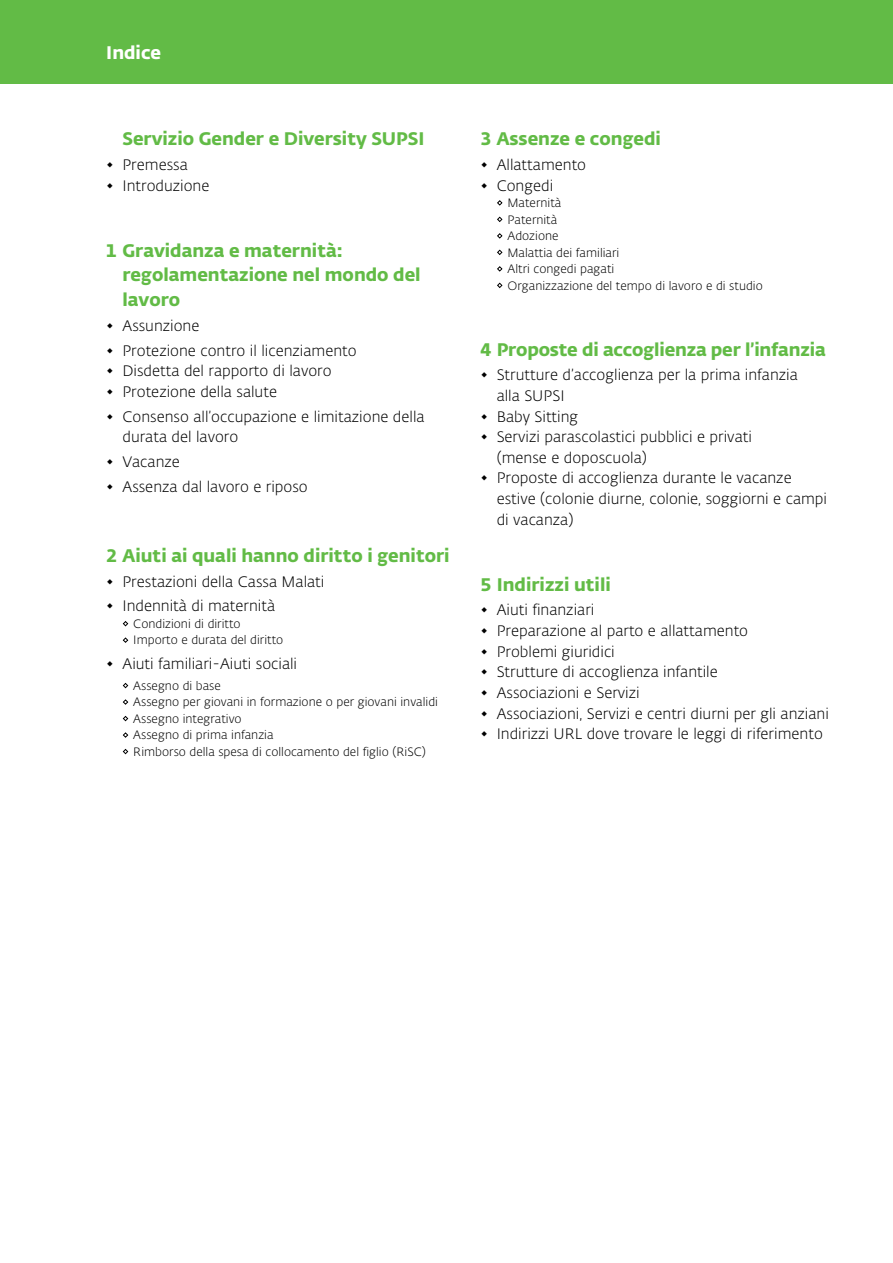
<style>
.page{position:relative;width:893px;height:1263px;background:#fff}
.page>*{position:absolute;margin:0;border:0;box-sizing:border-box;transform-origin:0 0}
.Indice_verde{font:700 18px/24.8px "SUPSI Fedra Sans";color:#62bb46}
.Titolo_neretto{font:700 18px "SUPSI Fedra Sans";color:#62bb46}
.Titolo_neretto-2{font:700 18px "SUPSI Fedra Sans";color:#fff}
.Titolo_neretto-3{font:300 15px/20.7px "SUPSI Fedra Sans";color:#000}
.Indice_corsivo{font:300 12px "SUPSI Fedra Sans";color:#000}
</style>
<div class="page">
<svg style="left:122px;top:621px;width:7px;height:6px"></svg>
<svg style="left:122px;top:637px;width:7px;height:6px"></svg>
<svg style="left:122px;top:682px;width:7px;height:7px"></svg>
<svg style="left:122px;top:699px;width:7px;height:6px"></svg>
<svg style="left:122px;top:715px;width:7px;height:7px"></svg>
<svg style="left:122px;top:732px;width:7px;height:6px"></svg>
<svg style="left:122px;top:748px;width:7px;height:7px"></svg>
<svg style="left:497px;top:200px;width:6px;height:6px"></svg>
<svg style="left:497px;top:216px;width:6px;height:6px"></svg>
<svg style="left:497px;top:233px;width:6px;height:6px"></svg>
<svg style="left:497px;top:249px;width:6px;height:6px"></svg>
<svg style="left:497px;top:266px;width:6px;height:6px"></svg>
<svg style="left:497px;top:282px;width:6px;height:6px"></svg>
<div style="left:0;top:0;width:893px;height:83px;background:#62bb46"></div>
<p class="Titolo_neretto-2" style="left:106px;top:38px;width:56px">Indice</p>
<p class="Titolo_neretto" style="left:122px;top:124px;width:304px">Servizio Gender e Diversity SUPSI</p>
<p class="Titolo_neretto-3" style="left:106px;top:154px;width:83px">◆ Premessa</p>
<p class="Titolo_neretto-3" style="left:106px;top:175px;width:105px">◆ Introduzione</p>
<p class="Indice_verde" style="left:122px;top:236px;width:300px;text-indent:-16px">1 Gravidanza e maternità: regolamentazione nel mondo del lavoro</p>
<p class="Titolo_neretto-3" style="left:106px;top:315px;width:95px">◆ Assunzione</p>
<p class="Titolo_neretto-3" style="left:106px;top:340px;width:252px">◆ Protezione contro il licenziamento</p>
<p class="Titolo_neretto-3" style="left:106px;top:360px;width:227px">◆ Disdetta del rapporto di lavoro</p>
<p class="Titolo_neretto-3" style="left:106px;top:381px;width:172px">◆ Protezione della salute</p>
<p class="Titolo_neretto-3" style="left:122px;top:406px;width:304px;text-indent:-16px">◆ Consenso all’occupazione e limitazione della durata del lavoro</p>
<p class="Titolo_neretto-3" style="left:106px;top:451px;width:75px">◆ Vacanze</p>
<p class="Titolo_neretto-3" style="left:106px;top:476px;width:203px">◆ Assenza dal lavoro e riposo</p>
<p class="Indice_verde" style="left:106px;top:542px;width:345px">2 Aiuti ai quali hanno diritto i genitori</p>
<p class="Titolo_neretto-3" style="left:106px;top:571px;width:220px">◆ Prestazioni della Cassa Malati</p>
<p class="Titolo_neretto-3" style="left:106px;top:595px;width:170px">◆ Indennità di maternità</p>
<p class="Indice_corsivo" style="left:133px;top:616px;width:109px">Condizioni di diritto</p>
<p class="Indice_corsivo" style="left:133px;top:632px;width:151px">Importo e durata del diritto</p>
<p class="Titolo_neretto-3" style="left:106px;top:653px;width:192px">◆ Aiuti familiari-Aiuti sociali</p>
<p class="Indice_corsivo" style="left:133px;top:677px;width:89px">Assegno di base</p>
<p class="Indice_corsivo" style="left:133px;top:694px;width:306px">Assegno per giovani in formazione o per giovani invalidi</p>
<p class="Indice_corsivo" style="left:133px;top:710px;width:110px">Assegno integrativo</p>
<p class="Indice_corsivo" style="left:133px;top:727px;width:142px">Assegno di prima infanzia</p>
<p class="Indice_corsivo" style="left:133px;top:743px;width:294px">Rimborso della spesa di collocamento del figlio (RiSC)</p>
<p class="Indice_verde" style="left:480px;top:125px;width:182px">3 Assenze e congedi</p>
<p class="Titolo_neretto-3" style="left:480px;top:154px;width:107px">◆ Allattamento</p>
<p class="Titolo_neretto-3" style="left:480px;top:175px;width:74px">◆ Congedi</p>
<p class="Indice_corsivo" style="left:507px;top:195px;width:55px">Maternità</p>
<p class="Indice_corsivo" style="left:507px;top:211px;width:51px">Paternità</p>
<p class="Indice_corsivo" style="left:507px;top:228px;width:53px">Adozione</p>
<p class="Indice_corsivo" style="left:507px;top:244px;width:113px">Malattia dei familiari</p>
<p class="Indice_corsivo" style="left:507px;top:261px;width:108px">Altri congedi pagati</p>
<p class="Indice_corsivo" style="left:507px;top:277px;width:257px">Organizzazione del tempo di lavoro e di studio</p>
<p class="Indice_verde" style="left:480px;top:335px;width:347px">4 Proposte di accoglienza per l’infanzia</p>
<p class="Titolo_neretto-3" style="left:480px;top:364px;width:319px">◆ Strutture d’accoglienza per la prima infanzia</p>
<p class="Titolo_neretto-3" style="left:497px;top:385px;width:69px">alla SUPSI</p>
<p class="Titolo_neretto-3" style="left:480px;top:406px;width:99px">◆ Baby Sitting</p>
<p class="Titolo_neretto-3" style="left:480px;top:426px;width:273px">◆ Servizi parascolastici pubblici e privati</p>
<p class="Titolo_neretto-3" style="left:497px;top:447px;width:152px">(mense e doposcuola)</p>
<p class="Titolo_neretto-3" style="left:480px;top:468px;width:313px">◆ Proposte di accoglienza durante le vacanze</p>
<p class="Titolo_neretto-3" style="left:497px;top:488px;width:332px">estive (colonie diurne, colonie, soggiorni e campi di vacanza)</p>
<p class="Indice_verde" style="left:480px;top:571px;width:132px">5 Indirizzi utili</p>
<p class="Titolo_neretto-3" style="left:480px;top:600px;width:115px">◆ Aiuti finanziari</p>
<p class="Titolo_neretto-3" style="left:480px;top:620px;width:269px">◆ Preparazione al parto e allattamento</p>
<p class="Titolo_neretto-3" style="left:480px;top:641px;width:136px">◆ Problemi giuridici</p>
<p class="Titolo_neretto-3" style="left:480px;top:661px;width:239px">◆ Strutture di accoglienza infantile</p>
<p class="Titolo_neretto-3" style="left:480px;top:682px;width:161px">◆ Associazioni e Servizi</p>
<p class="Titolo_neretto-3" style="left:480px;top:703px;width:350px">◆ Associazioni, Servizi e centri diurni per gli anziani</p>
<p class="Titolo_neretto-3" style="left:480px;top:723px;width:344px">◆ Indirizzi URL dove trovare le leggi di riferimento</p>
</div>
